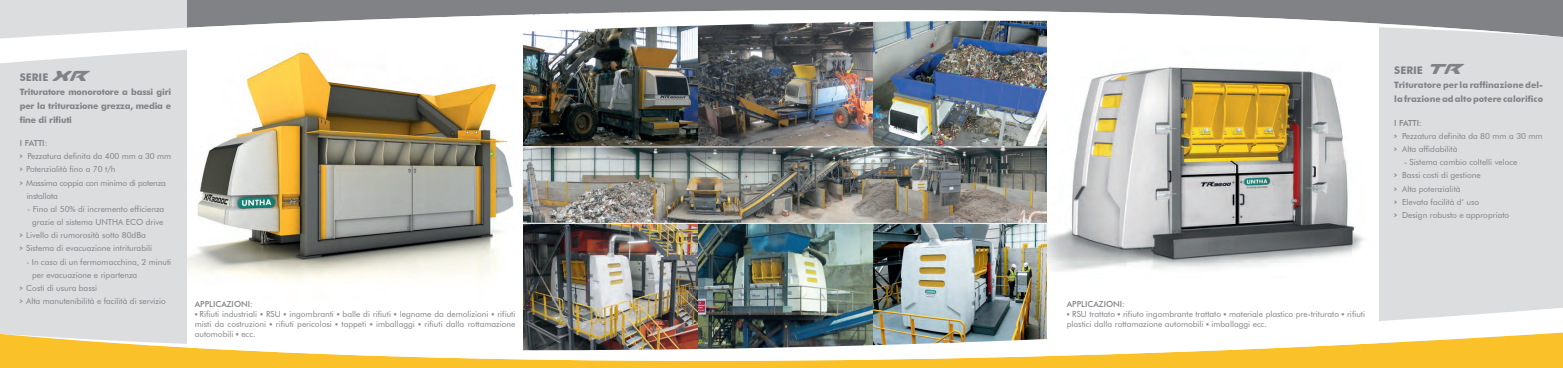
<style>
.page{position:relative;width:1563px;height:368px;background:#fff}
.page>*{position:absolute;margin:0;border:0;box-sizing:border-box;transform-origin:0 0}
.t1{font:700 10.5px "Futura BT";color:#808285}
.t2{font:700 8.75px/14px "Futura BT";color:#808285;text-align:justify}
.t3{font:8.31px/13.1px "Futura BT";color:#808285}
.t4{font:8.31px "Futura BT";letter-spacing:-.02em;color:#808285}
.t5{font:500 8.31px "Futura BT";color:#808285}
.s1{font-family:"Sea Dog 2001";font-weight:400;font-style:italic;font-size:14px}
.s2{font-family:"Agency FB";font-weight:700}
.s3{font-family:"Agency FB";font-size:7px}
.s4{font-weight:500}
</style>
<div class="page">
<img style="left:186px;top:64px;width:328px;height:237px">
<img style="left:1047px;top:67px;width:317px;height:204px">
<img style="left:523px;top:64px;width:524px;height:156px">
<img style="left:523px;top:220px;width:524px;height:86px">
<div style="left:1379px;top:0;width:184px;height:367px;background:#dcdddf"></div>
<svg style="left:186px;top:0;width:1377px;height:1px"></svg>
<div style="left:0;top:0;width:186px;height:367px;background:#dcdddf"></div>
<svg style="left:0;top:1px;width:1563px;height:63px"></svg>
<img style="left:0;top:306px;width:1563px;height:61px">
<hr style="left:519px;top:146px;width:537px;height:1px;background:#fff">
<hr style="left:519px;top:222px;width:537px;height:1px;background:#fff">
<p class="t1" style="left:20px;top:71px;width:68px">SERIE <span class="s1">Xr</span></p>
<p class="t2" style="left:20px;top:84px;width:153px">Trituratore monorotore a bassi giri per la triturazione grezza, media e fine di rifiuti</p>
<p class="t5" style="left:20px;top:138px;width:29px">I FATTI:</p>
<p class="t3" style="left:20px;top:149px;width:153px"><span class="s2">&gt;</span> Pezzatura definita da 400 mm a 30 mm</p>
<p class="t3" style="left:20px;top:162px;width:97px"><span class="s2">&gt;</span> Potenzialità fino a 70 t/h</p>
<p class="t4" style="left:20px;top:177px;width:148px"><span class="s2">&gt;</span> Massima coppia con minimo di potenza</p>
<p class="t4" style="left:27px;top:190px;width:33px">installata</p>
<p class="t3" style="left:27px;top:202px;width:139px">- Fino al 50% di incremento efficienza</p>
<p class="t3" style="left:32px;top:215px;width:133px">grazie al sistema UNTHA ECO drive</p>
<p class="t3" style="left:20px;top:228px;width:127px"><span class="s2">&gt;</span> Livello di rumorosità sotto 80dBa</p>
<p class="t3" style="left:20px;top:241px;width:134px"><span class="s2">&gt;</span> Sistema di evacuazione intriturabili</p>
<p class="t3" style="left:27px;top:254px;width:146px">- In caso di un fermomacchina, 2 minuti</p>
<p class="t3" style="left:32px;top:267px;width:107px">per evacuazione e ripartenza</p>
<p class="t3" style="left:20px;top:281px;width:79px"><span class="s2">&gt;</span> Costi di usura bassi</p>
<p class="t3" style="left:20px;top:294px;width:147px"><span class="s2">&gt;</span> Alta manutenibilità e facilità di servizio</p>
<p class="t5" style="left:195px;top:298px;width:60px">APPLICAZIONI:</p>
<p class="t3" style="left:195px;top:308px;width:322px;line-height:10px;text-align:justify"><span class="s3">•</span> Rifiuti industriali <span class="s3">•</span> RSU <span class="s3">•</span> ingombranti <span class="s3">•</span> balle di rifiuti <span class="s3">•</span> legname da demolizioni <span class="s3">•</span> rifiuti misti da costruzioni <span class="s3">•</span> rifiuti pericolosi <span class="s3">•</span> tappeti <span class="s3">•</span> imballaggi <span class="s3">•</span> rifiuti dalla rottamazione automobili <span class="s3">•</span> ecc.</p>
<p class="t1" style="left:1394px;top:63px;width:68px">SERIE <span class="s1">Tr</span></p>
<p class="t2" style="left:1394px;top:77px;width:150px">Trituratore per la raffinazione del&shy;la frazione ad alto potere calorifico</p>
<p class="t3" style="left:1394px;top:116px;width:150px"><span class="s4">I FATTI:<br></span><span class="s2">&gt;</span> Pezzatura definita da 80 mm a 30 mm <span class="s2">&gt;</span> Alta affidabilità</p>
<p class="t3" style="left:1394px;top:155px;width:125px;text-indent:10px">- Sistema cambio coltelli veloce <span class="s2">&gt;</span> Bassi costi di gestione<br><span class="s2">&gt;</span> Alta potenzialità<br><span class="s2">&gt;</span> Elevata facilità d‘ uso<br><span class="s2">&gt;</span> Design robusto e appropriato</p>
<p class="t5" style="left:1067px;top:299px;width:60px">APPLICAZIONI:</p>
<p class="t3" style="left:1067px;top:309px;width:300px;line-height:10px"><span class="s3">•</span> RSU trattato <span class="s3">•</span> rifiuto ingombrante trattato <span class="s3">•</span> materiale plastico pre-triturato <span class="s3">•</span> rifiuti plastici dalla rottamazione automobili <span class="s3">•</span> imballaggi ecc.</p>
</div>
